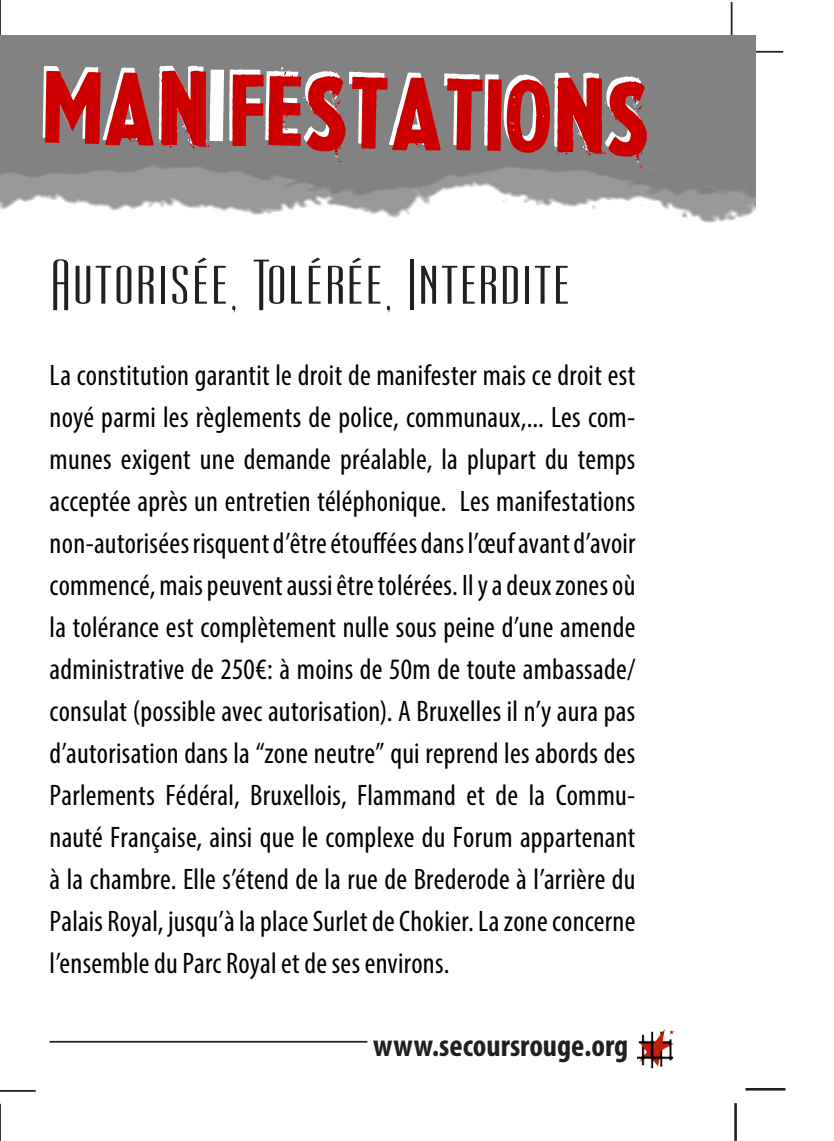
<style>
.page{position:relative;width:834px;height:1141px;background:#fff}
.page>*{position:absolute;margin:0;border:0;box-sizing:border-box;transform-origin:0 0}
.t1{font:84px "La Presse";color:#cc0001}
.t2{font:59.5px "Ultra Condensed Sans Serif";color:#231f20}
.t3{font:700 condensed 31.5px "Myriad Pro";color:#231f20}
.t4{font:condensed 29.75px/42px "Myriad Pro";letter-spacing:.01em;color:#000;text-align:justify}
</style>
<div class="page">
<img style="left:637px;top:1029px;width:37px;height:39px">
<hr style="left:50px;top:1041px;width:317px;height:2px;background:#231f20">
<hr style="left:730px;top:2px;width:2px;height:40px;background:#231f20">
<hr style="left:745px;top:51px;width:38px;height:2px;background:#231f20">
<hr style="left:745px;top:1088px;width:40px;height:3px;background:#231f20">
<hr style="left:734px;top:1103px;width:2px;height:38px;background:#231f20">
<hr style="left:0;top:0;width:1px;height:41px;background:#231f20">
<hr style="left:0;top:1090px;width:36px;height:2px;background:#231f20">
<hr style="left:0;top:1104px;width:1px;height:37px;background:#231f20">
<img style="left:0;top:36px;width:755px;height:186px">
<svg style="left:209px;top:70px;width:15px;height:71px"></svg>
<p class="t1" style="left:44px;top:55px;width:608px;rotate:1deg">MAN FESTATIONS</p>
<p class="t2" style="left:50px;top:248px;width:522px">Autorisée, Tolérée, Interdite</p>
<p class="t4" style="left:50px;top:354px;width:587px">La constitution garantit le droit de manifester mais ce droit est noyé parmi les règlements de police, communaux,... Les com&shy;munes exigent une demande préalable, la plupart du temps acceptée après un entretien téléphonique. Les manifestations non-autorisées risquent d’être étouffées dans l’œuf avant d’avoir commencé, mais peuvent aussi être tolérées. Il y a deux zones où la tolérance est complètement nulle sous peine d’une amende administrative de 250€: à moins de 50m de toute ambassade/ consulat (possible avec autorisation). A Bruxelles il n’y aura pas d’autorisation dans la “zone neutre” qui reprend les abords des Parlements Fédéral, Bruxellois, Flammand et de la Commu&shy;nauté Française, ainsi que le complexe du Forum appartenant à la chambre. Elle s’étend de la rue de Brederode à l’arrière du Palais Royal, jusqu’à la place Surlet de Chokier. La zone concerne l’ensemble du Parc Royal et de ses environs.</p>
<p class="t3" style="left:373px;top:1026px;width:256px">www.secoursrouge.org</p>
</div>
